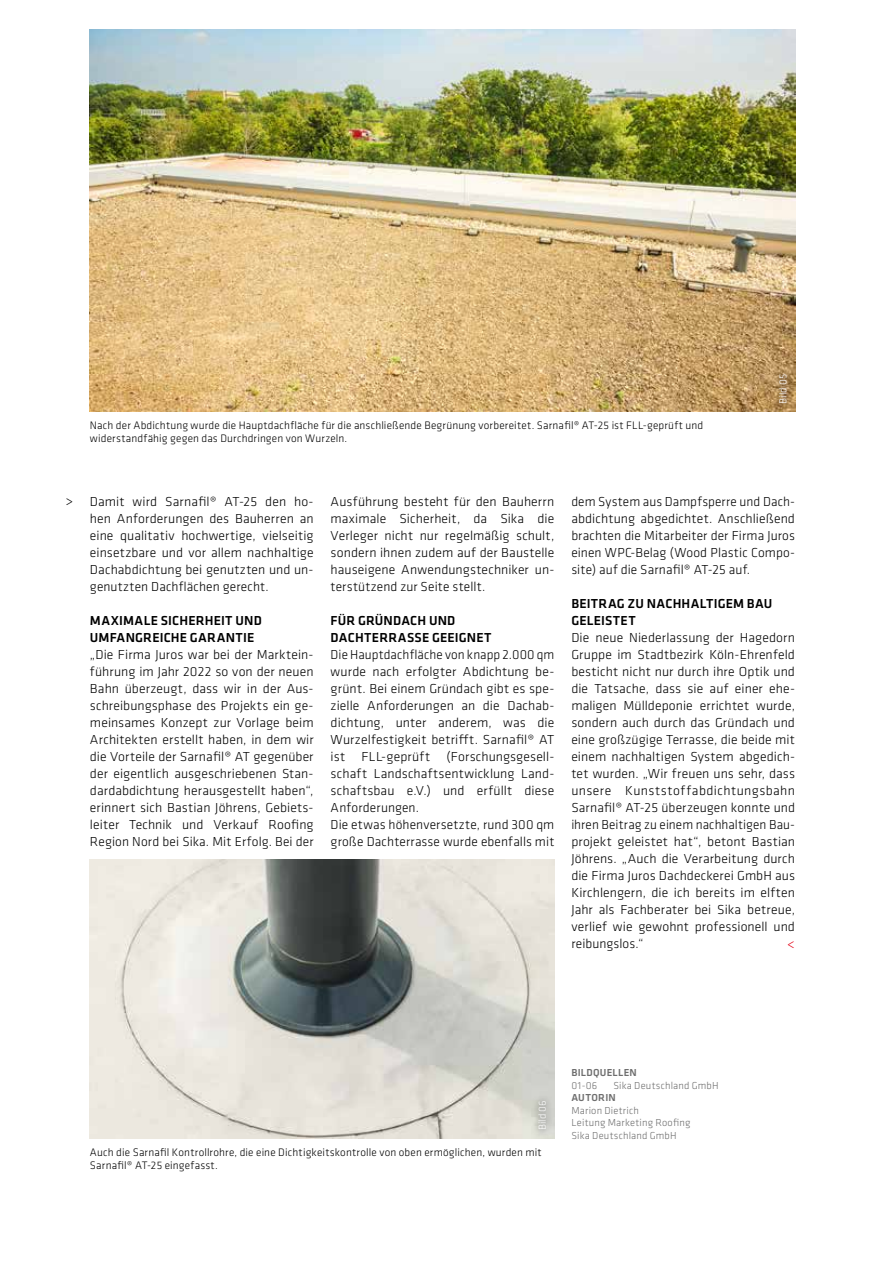
<style>
.page{position:relative;width:885px;height:1263px;background:#fff}
.page>*{position:absolute;margin:0;border:0;box-sizing:border-box;transform-origin:0 0}
.t1{font:300 13.5px/17px "Klavika";letter-spacing:.005em;color:#000;text-align:justify}
.t2{font:500 13.5px/17px "Klavika";letter-spacing:.01em;color:#000}
.t3{font:300 13.5px "Klavika";color:#e30015}
.t4{font:300 11.25px/13.5px "Klavika";letter-spacing:.015em;color:#000}
.t5{font:300 10.5px/12.6px "Klavika";letter-spacing:.015em;color:#6e6e6e}
.t6{font:500 10.5px "Klavika";letter-spacing:.025em;color:#6e6e6e}
.t7{font:300 10.5px "Klavika";letter-spacing:.015em;color:#fff}
</style>
<div class="page">
<img style="left:90px;top:30px;width:705px;height:382px">
<div style="left:771px;top:368px;width:22px;height:43px;background:#000;opacity:.75"></div>
<img style="left:90px;top:859px;width:464px;height:280px">
<div style="left:531px;top:1093px;width:22px;height:44px;background:#000;opacity:.75"></div>
<p class="t4" style="left:90px;top:418px;width:614px">Nach der Abdichtung wurde die Hauptdachfläche für die anschließende Begrünung vorbereitet. Sarnafil® AT-25 ist FLL-geprüft und widerstandfähig gegen das Durchdringen von Wurzeln.</p>
<p class="t7" style="left:776px;top:404px;width:32px;rotate:-90deg">Bild 05</p>
<p class="t1" style="left:65px;top:491px;width:9px">&gt;</p>
<p class="t1" style="left:90px;top:493px;width:225px">Damit wird Sarnafil® AT-25 den ho&shy;hen Anforderungen des Bauherren an eine qualitativ hochwertige, vielseitig einsetzbare und vor allem nachhaltige Dachabdichtung bei genutzten und un&shy;genutzten Dachflächen gerecht.</p>
<p class="t2" style="left:90px;top:612px;width:173px">MAXIMALE SICHERHEIT UND<br>UMFANGREICHE GARANTIE</p>
<p class="t1" style="left:90px;top:646px;width:225px">„Die Firma Juros war bei der Marktein&shy;führung im Jahr 2022 so von der neuen Bahn überzeugt, dass wir in der Aus&shy;schreibungsphase des Projekts ein ge&shy;meinsames Konzept zur Vorlage beim Architekten erstellt haben, in dem wir die Vorteile der Sarnafil® AT gegenüber der eigentlich ausgeschriebenen Stan&shy;dardabdichtung herausgestellt haben“, erinnert sich Bastian Jöhrens, Gebiets&shy;leiter Technik und Verkauf Roofing Region Nord bei Sika. Mit Erfolg. Bei der</p>
<p class="t1" style="left:330px;top:493px;width:225px">Ausführung besteht für den Bauherrn maximale Sicherheit, da Sika die Verleger nicht nur regelmäßig schult, sondern ihnen zudem auf der Baustelle hauseigene Anwendungstechniker un&shy;terstützend zur Seite stellt.</p>
<p class="t2" style="left:330px;top:612px;width:162px">FÜR GRÜNDACH UND<br>DACHTERRASSE GEEIGNET</p>
<p class="t1" style="left:330px;top:646px;width:225px;text-align:left">Die Hauptdachfläche von knapp 2.000 qm wurde nach erfolgter Abdichtung be&shy;grünt. Bei einem Gründach gibt es spe&shy;zielle Anforderungen an die Dachab&shy;dichtung, unter anderem, was die Wurzelfestigkeit betrifft. Sarnafil® AT ist FLL-geprüft (Forschungsgesell&shy;schaft Landschaftsentwicklung Land&shy;schaftsbau e.V.) und erfüllt diese Anforderungen.<br>Die etwas höhenversetzte, rund 300 qm große Dachterrasse wurde ebenfalls mit</p>
<p class="t1" style="left:571px;top:493px;width:225px">dem System aus Dampfsperre und Dach&shy;abdichtung abgedichtet. Anschließend brachten die Mitarbeiter der Firma Juros einen WPC-Belag (Wood Plastic Compo&shy;site) auf die Sarnafil® AT-25 auf.</p>
<p class="t2" style="left:571px;top:595px;width:202px">BEITRAG ZU NACHHALTIGEM BAU<br>GELEISTET</p>
<p class="t1" style="left:571px;top:629px;width:225px">Die neue Niederlassung der Hagedorn Gruppe im Stadtbezirk Köln-Ehrenfeld besticht nicht nur durch ihre Optik und die Tatsache, dass sie auf einer ehe&shy;maligen Mülldeponie errichtet wurde, sondern auch durch das Gründach und eine großzügige Terrasse, die beide mit einem nachhaltigen System abgedich&shy;tet wurden. „Wir freuen uns sehr, dass unsere Kunststoffabdichtungsbahn Sarnafil® AT-25 überzeugen konnte und ihren Beitrag zu einem nachhaltigen Bau&shy;projekt geleistet hat“, betont Bastian Jöhrens. „Auch die Verarbeitung durch die Firma Juros Dachdeckerei GmbH aus Kirchlengern, die ich bereits im elften Jahr als Fachberater bei Sika betreue, verlief wie gewohnt professionell und reibungslos.“</p>
<p class="t3" style="left:787px;top:936px;width:9px">&lt;</p>
<p class="t7" style="left:536px;top:1130px;width:32px;rotate:-90deg">Bild 06</p>
<p class="t4" style="left:90px;top:1145px;width:453px">Auch die Sarnafil Kontrollrohre, die eine Dichtigkeitskontrolle von oben ermöglichen, wurden mit<br>Sarnafil® AT-25 eingefasst.</p>
<p class="t6" style="left:571px;top:1065px;width:67px">BILDQUELLEN</p>
<p class="t5" style="left:571px;top:1079px;width:28px">01-06</p>
<p class="t5" style="left:613px;top:1079px;width:107px">Sika Deutschland GmbH</p>
<p class="t6" style="left:571px;top:1090px;width:46px">AUTORIN</p>
<p class="t5" style="left:571px;top:1104px;width:121px">Marion Dietrich<br>Leitung Marketing Roofing<br>Sika Deutschland GmbH</p>
</div>
